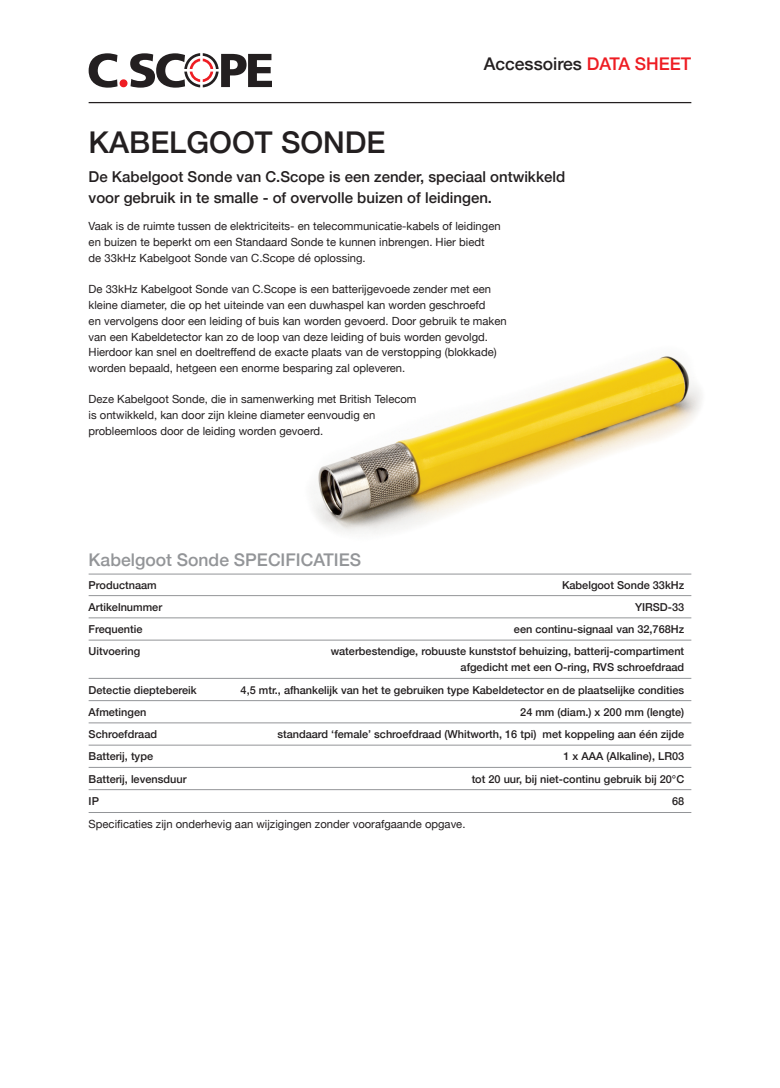
<style>
.page{position:relative;width:780px;height:1088px;background:#fff}
.page>*{position:absolute;margin:0;border:0;box-sizing:border-box;transform-origin:0 0}
.t1{font:500 30px "Helvetica Neue";color:#231f20}
.t2{font:500 17.5px "Helvetica Neue";color:#939598}
.t3{font:500 17.5px "Helvetica Neue";color:#231f20}
.t4{font:500 15px/21.5px "Helvetica Neue";color:#231f20}
.t5{font:11.25px/15.8px "Helvetica Neue";color:#231f20}
.t6{font:500 11px/16px "Helvetica Neue";color:#231f20;text-align:right}
.s1{color:#ee1d23}
</style>
<div class="page">
<img style="left:314px;top:356px;width:388px;height:178px">
<svg style="left:89px;top:53px;width:28px;height:35px"></svg>
<svg style="left:130px;top:53px;width:142px;height:35px"></svg>
<div style="left:119px;top:79px;width:8px;height:8px;background:#ee1d23;border-radius:50%"></div>
<hr style="left:89px;top:102px;width:602px;height:1px;background:#231f20">
<hr style="left:89px;top:573px;width:602px;height:1px;background:#939598">
<hr style="left:89px;top:595px;width:602px;height:1px;background:#939598">
<hr style="left:89px;top:617px;width:602px;height:1px;background:#939598">
<hr style="left:89px;top:640px;width:602px;height:1px;background:#939598">
<hr style="left:89px;top:678px;width:602px;height:1px;background:#939598">
<hr style="left:89px;top:700px;width:602px;height:1px;background:#939598">
<hr style="left:89px;top:722px;width:602px;height:1px;background:#939598">
<hr style="left:89px;top:745px;width:602px;height:1px;background:#939598">
<hr style="left:89px;top:767px;width:602px;height:1px;background:#939598">
<hr style="left:89px;top:789px;width:602px;height:1px;background:#939598">
<hr style="left:89px;top:812px;width:602px;height:1px;background:#939598">
<h2 class="t3" style="left:483px;top:53px;width:209px">Accessoires <span class="s1">DATA SHEET</span></h2>
<h1 class="t1" style="left:89px;top:124px;width:298px">KABELGOOT SONDE</h1>
<h3 class="t4" style="left:89px;top:165px;width:478px">De Kabelgoot Sonde van C.Scope is een zender, speciaal ontwikkeld voor gebruik in te smalle - of overvolle buizen of leidingen.</h3>
<p class="t5" style="left:89px;top:218px;width:413px">Vaak is de ruimte tussen de elektriciteits- en telecommunicatie-kabels of leidingen en buizen te beperkt om een Standaard Sonde te kunnen inbrengen. Hier biedt<br>de 33kHz Kabelgoot Sonde van C.Scope dé oplossing.</p>
<p class="t5" style="left:89px;top:281px;width:419px">De 33kHz Kabelgoot Sonde van C.Scope is een batterijgevoede zender met een kleine diameter, die op het uiteinde van een duwhaspel kan worden geschroefd<br>en vervolgens door een leiding of buis kan worden gevoerd. Door gebruik te maken van een Kabeldetector kan zo de loop van deze leiding of buis worden gevolgd.<br>Hierdoor kan snel en doeltreffend de exacte plaats van de verstopping (blokkade) worden bepaald, hetgeen een enorme besparing zal opleveren.</p>
<p class="t5" style="left:89px;top:391px;width:329px">Deze Kabelgoot Sonde, die in samenwerking met British Telecom is ontwikkeld, kan door zijn kleine diameter eenvoudig en probleemloos door de leiding worden gevoerd.</p>
<h2 class="t2" style="left:89px;top:549px;width:274px">Kabelgoot Sonde SPECIFICATIES</h2>
<p class="t6" style="left:89px;top:576px;width:70px">Productnaam</p>
<p class="t6" style="left:562px;top:576px;width:124px">Kabelgoot Sonde 33kHz</p>
<p class="t6" style="left:89px;top:599px;width:75px">Artikelnummer</p>
<p class="t6" style="left:635px;top:599px;width:51px">YIRSD-33</p>
<p class="t6" style="left:89px;top:621px;width:55px">Frequentie</p>
<p class="t6" style="left:514px;top:621px;width:172px">een continu-signaal van 32,768Hz</p>
<p class="t6" style="left:89px;top:643px;width:53px">Uitvoering</p>
<p class="t6" style="left:331px;top:643px;width:355px">waterbestendige, robuuste kunststof behuizing, batterij-compartiment afgedicht met een O-ring, RVS schroefdraad</p>
<p class="t6" style="left:89px;top:681px;width:109px">Detectie dieptebereik</p>
<p class="t6" style="left:241px;top:681px;width:445px">4,5 mtr., afhankelijk van het te gebruiken type Kabeldetector en de plaatselijke condities</p>
<p class="t6" style="left:89px;top:704px;width:59px">Afmetingen</p>
<p class="t6" style="left:520px;top:704px;width:165px">24 mm (diam.) x 200 mm (lengte)</p>
<p class="t6" style="left:89px;top:726px;width:70px">Schroefdraad</p>
<p class="t6" style="left:277px;top:726px;width:408px">standaard ‘female’ schroefdraad (Whitworth, 16 tpi) met koppeling aan één zijde</p>
<p class="t6" style="left:89px;top:748px;width:66px">Batterij, type</p>
<p class="t6" style="left:563px;top:748px;width:122px">1 x AAA (Alkaline), LR03</p>
<p class="t6" style="left:89px;top:770px;width:99px">Batterij, levensduur</p>
<p class="t6" style="left:471px;top:770px;width:214px">tot 20 uur, bij niet-continu gebruik bij 20°C</p>
<p class="t6" style="left:89px;top:793px;width:12px">IP</p>
<p class="t6" style="left:672px;top:793px;width:14px">68</p>
<p class="t5" style="left:89px;top:816px;width:378px">Specificaties zijn onderhevig aan wijzigingen zonder voorafgaande opgave.</p>
</div>
